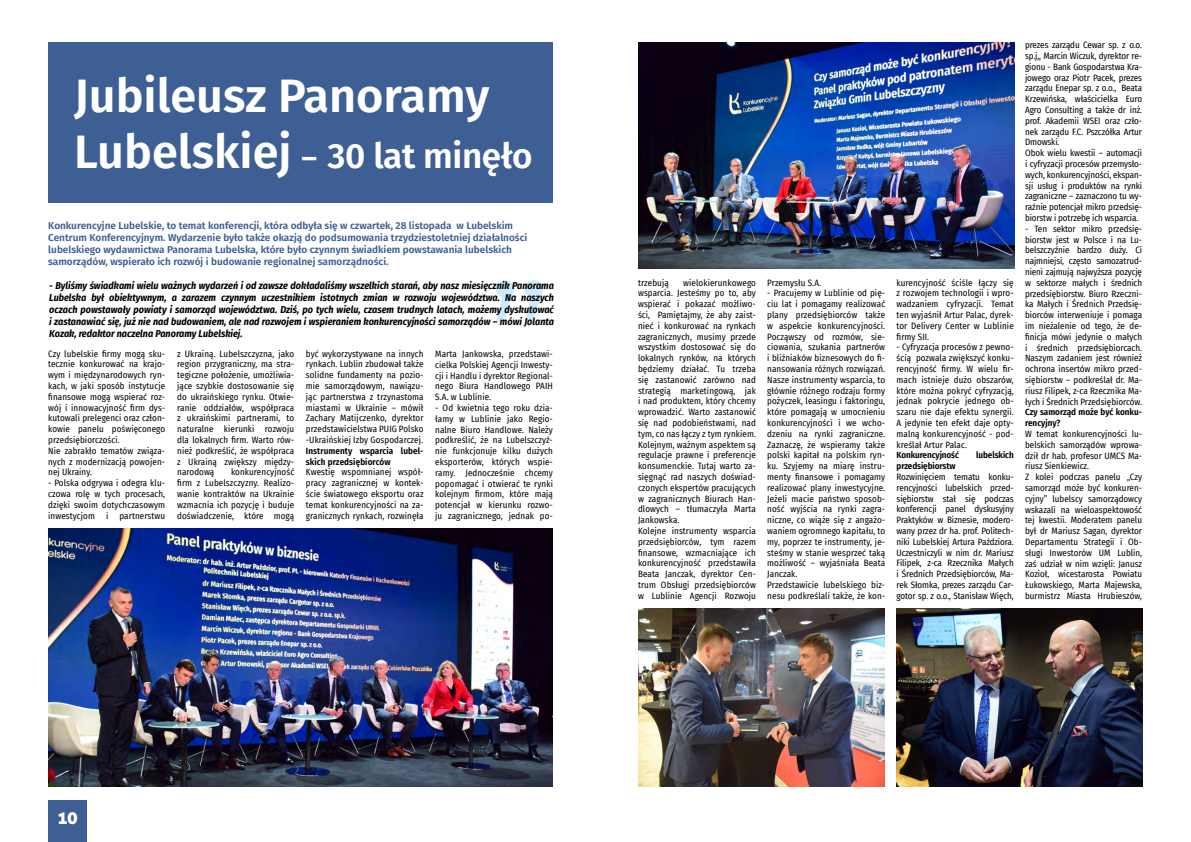
<style>
.page{position:relative;width:1191px;height:842px;background:#fff}
.page>*{position:absolute;margin:0;border:0;box-sizing:border-box;transform-origin:0 0}
.t1{font:600 46.8px "Fira Sans";color:#fff}
.t2{font:600 35px "Fira Sans";letter-spacing:-.01em;color:#fff}
.t3{font:18px "Aller Display";color:#fff}
.t4{font:italic 700 10px/12px "Fira Sans Condensed";color:#000;text-align:justify}
.t5{font:600 10px/12px "Fira Sans";color:#3e5f93}
.t6{font:9px/10.8px "Fira Sans Condensed";letter-spacing:.01em;color:#000;text-align:justify}
.t7{font:9px/10.8px "Fira Sans Condensed";letter-spacing:-.01em;color:#000}
.t8{font:600 9px/10.8px "Fira Sans Condensed";letter-spacing:-.005em;color:#000}
.s1{font-size:46.8px}
.s2{font-size:30px}
</style>
<div class="page">
<div style="left:48px;top:800px;width:39px;height:42px;background:#3e5f93"></div>
<svg style="left:496px;top:280px;width:46px;height:41px"></svg>
<div style="left:49px;top:43px;width:504px;height:160px;background:#3e5f93"></div>
<img style="left:49px;top:528px;width:503px;height:258px">
<img style="left:638px;top:43px;width:377px;height:225px">
<img style="left:896px;top:609px;width:246px;height:178px">
<img style="left:638px;top:609px;width:246px;height:177px">
<h1 class="t1" style="left:74px;top:57px;width:417px">Jubileusz Panoramy</h1>
<h2 class="t2" style="left:74px;top:127px;width:460px"><span class="s1">Lubelskiej</span> <span class="s2">–</span> 30 lat minęło</h2>
<p class="t5" style="left:48px;top:219px;width:480px">Konkurencyjne Lubelskie, to temat konferencji, która odbyła się w czwartek, 28 listopada w Lubelskim Centrum Konferencyjnym. Wydarzenie było także okazją do podsumowania trzydziestoletniej działalności lubelskiego wydawnictwa Panorama Lubelska, które było czynnym świadkiem powstawania lubelskich samorządów, wspierało ich rozwój i budowanie regionalnej samorządności.</p>
<p class="t4" style="left:49px;top:279px;width:506px">- Byliśmy świadkami wielu ważnych wydarzeń i od zawsze dokładaliśmy wszelkich starań, aby nasz miesięcznik Panorama Lubelska był obiektywnym, a zarazem czynnym uczestnikiem istotnych zmian w rozwoju województwa. Na naszych oczach powstawały powiaty i samorząd województwa. Dziś, po tych wielu, czasem trudnych latach, możemy dyskutować i zastanawiać się, już nie nad budowaniem, ale nad rozwojem i wspieraniem konkurencyjności samorządów – mówi Jolanta Kozak, redaktor naczelna Panoramy Lubelskiej.</p>
<p class="t6" style="left:48px;top:348px;width:118px;text-align:left">Czy lubelskie firmy mogą sku&shy;tecznie konkurować na krajo&shy;wym i międzynarodowych ryn&shy;kach, w jaki sposób instytucje finansowe mogą wspierać roz&shy;wój i innowacyjność firm dys&shy;kutowali prelegenci oraz człon&shy;kowie panelu poświęconego przedsiębiorczości.<br>Nie zabrakło tematów związa&shy;nych z modernizacją powojen&shy;nej Ukrainy.</p>
<p class="t6" style="left:48px;top:477px;width:118px">- Polska odgrywa i odegra klu&shy;czowa rolę w tych procesach, dzięki swoim dotychczasowym inwestycjom i partnerstwu</p>
<p class="t6" style="left:177px;top:348px;width:118px">z Ukrainą. Lubelszczyzna, jako region przygraniczny, ma stra&shy;tegiczne położenie, umożliwia&shy;jące szybkie dostosowanie się do ukraińskiego rynku. Otwie&shy;ranie oddziałów, współpraca z ukraińskimi partnerami, to naturalne kierunki rozwoju dla lokalnych firm. Warto rów&shy;nież podkreślić, że współpraca z Ukrainą zwiększy między&shy;narodową</p>
<p class="t6" style="left:177px;top:467px;width:118px;text-indent:54px">konkurencyjność firm z Lubelszczyzny. Realizo&shy;wanie kontraktów na Ukrainie wzmacnia ich pozycję i buduje doświadczenie, które mogą</p>
<p class="t6" style="left:306px;top:348px;width:119px">być wykorzystywane na innych rynkach. Lublin zbudował także solidne fundamenty na pozio&shy;mie samorządowym, nawiązu&shy;jąc partnerstwa z trzynastoma miastami w Ukrainie – mówił Zachary Matijczenko, dyrektor przedstawicielstwa PUIG Polsko -Ukraińskiej Izby Gospodarczej.</p>
<p class="t8" style="left:306px;top:445px;width:119px">Instrumenty wsparcia lubel&shy;skich przedsiębiorców</p>
<p class="t6" style="left:306px;top:467px;width:119px">Kwestię wspomnianej współ&shy;pracy zagranicznej w kontek&shy;ście światowego eksportu oraz temat konkurencyjności na za&shy;granicznych rynkach, rozwinęła</p>
<p class="t6" style="left:435px;top:348px;width:119px">Marta Jankowska, przedstawi&shy;cielka Polskiej Agencji Inwesty&shy;cji i Handlu i dyrektor Regional&shy;nego Biura Handlowego PAIH S.A. w Lublinie.</p>
<p class="t6" style="left:435px;top:402px;width:119px">- Od kwietnia tego roku dzia&shy;łamy w Lublinie jako Regio&shy;nalne Biuro Handlowe. Należy podkreślić, że na Lubelszczyź&shy;nie funkcjonuje kilku dużych eksporterów, których wspie&shy;ramy. Jednocześnie chcemy popomagać i otwierać te rynki kolejnym firmom, które mają potencjał w kierunku rozwo&shy;ju zagranicznego, jednak po-</p>
<p class="t6" style="left:767px;top:288px;width:119px;text-align:left">- Pracujemy w Lublinie od pię&shy;ciu lat i pomagamy realizować plany przedsiębiorców także w aspekcie konkurencyjności.<br>Począwszy od rozmów, sie&shy;ciowania, szukania partnerów i bliźniaków biznesowych do fi&shy;nansowania różnych rozwiązań.<br>Nasze instrumenty wsparcia, to głównie różnego rodzaju formy pożyczek, leasingu i faktoringu, które pomagają w umocnieniu konkurencyjności i we wcho&shy;dzeniu na rynki zagraniczne.<br>Zaznaczę, że wspieramy także polski kapitał na polskim ryn&shy;ku. Szyjemy na miarę instru&shy;menty finansowe i pomagamy realizować plany inwestycyjne.<br>Jeżeli macie państwo sposob&shy;ność wyjścia na rynki zagra&shy;niczne, co wiąże się z angażo&shy;waniem ogromnego kapitału, to my, poprzez te instrumenty, je&shy;steśmy w stanie wesprzeć taką możliwość – wyjaśniała Beata<br>Janczak.<br>Przedstawicie lubelskiego biz&shy;nesu podkreślali także, że kon-</p>
<p class="t6" style="left:896px;top:277px;width:119px">kurencyjność ściśle łączy się z rozwojem technologii i wpro&shy;wadzaniem cyfryzacji. Temat ten wyjaśnił Artur Palac, dyrek&shy;tor Delivery Center w Lublinie firmy SII.</p>
<p class="t6" style="left:638px;top:277px;width:119px;text-align:left;text-indent:45px">wielokierunkowego wsparcia. Jesteśmy po to, aby wspierać i pokazać możliwo&shy;ści, Pamiętajmy, że aby zaist&shy;nieć i konkurować na rynkach zagranicznych, musimy przede wszystkim dostosować się do lokalnych rynków, na których będziemy działać. Tu trzeba się zastanowić zarówno nad strategią marketingową, jak i nad produktem, który chcemy wprowadzić. Warto zastanowić się nad podobieństwami, nad tym, co nas łączy z tym rynkiem.<br>Kolejnym, ważnym aspektem są regulacje prawne i preferencje konsumenckie. Tutaj warto za&shy;sięgnąć rad naszych doświad&shy;czonych ekspertów pracujących w zagranicznych Biurach Han&shy;dlowych – tłumaczyła Marta<br>Jankowska.<br>Kolejne instrumenty wsparcia przedsiębiorców, tym razem finansowe, wzmacniające ich konkurencyjność przedstawiła<br>Beata Janczak, dyrektor Cen&shy;trum Obsługi przedsiębiorców w Lublinie Agencji Rozwoju</p>
<p class="t6" style="left:767px;top:277px;width:55px">Przemysłu S.A.</p>
<p class="t6" style="left:638px;top:277px;width:32px">trzebują</p>
<p class="t6" style="left:896px;top:342px;width:119px">- Cyfryzacja procesów z pewno&shy;ścią pozwala zwiększyć konku&shy;rencyjność firmy. W wielu fir&shy;mach istnieje dużo obszarów, które można pokryć cyfryzacją, jednak pokrycie jednego ob&shy;szaru nie daje efektu synergii.<br>A jedynie ten efekt daje opty&shy;malną konkurencyjność - pod&shy;kreślał Artur Palac.</p>
<p class="t8" style="left:896px;top:449px;width:64px">Konkurencyjność</p>
<p class="t8" style="left:976px;top:449px;width:39px">lubelskich</p>
<p class="t8" style="left:896px;top:460px;width:60px">przedsiębiorstw</p>
<p class="t6" style="left:896px;top:471px;width:119px">Rozwinięciem tematu konku&shy;rencyjności lubelskich przed&shy;siębiorstw stał się podczas konferencji panel dyskusyjny Praktyków w Biznesie, modero&shy;wany przez dr ha. prof. Politech&shy;niki Lubelskiej Artura Paździora.<br>Uczestniczyli w nim dr. Mariusz Filipek, z-ca Rzecznika Małych i Średnich Przedsiębiorców, Ma&shy;rek Słomka, prezes zarządu Car&shy;gotor sp. z o.o., Stanisław Więch,</p>
<p class="t7" style="left:1025px;top:39px;width:118px">prezes zarządu Cewar sp. z o.o. sp.j,, Marcin Wiczuk, dyrektor re&shy;gionu - Bank Gospodarstwa Kra&shy;jowego oraz Piotr Pacek, prezes zarządu Enepar sp. z o.o., Beata<br>Krzewińska, właścicielka Euro<br>Agro Consulting a także dr inż. prof. Akademii WSEI oraz czło&shy;nek zarządu F.C. Pszczółka Artur<br>Dmowski.<br>Obok wielu kwestii – automacji i cyfryzacji procesów przemysło&shy;wych, konkurencyjności, ekspan&shy;sji usług i produktów na rynki zagraniczne – zaznaczono tu wy&shy;raźnie potencjał mikro przedsię&shy;biorstw i potrzebę ich wsparcia.</p>
<p class="t6" style="left:1025px;top:223px;width:118px">- Ten sektor mikro przedsię&shy;biorstw jest w Polsce i na Lu&shy;belszczyźnie bardzo duży. Ci najmniejsi, często samozatrud&shy;nieni zajmują najwyższa pozycję w sektorze małych i średnich przedsiębiorstw. Biuro Rzeczni&shy;ka Małych i Średnich Przedsię&shy;biorców interweniuje i pomaga im nieżalenie od tego, że de&shy;finicja mówi jedynie o małych i średnich przedsiębiorcach.<br>Naszym zadaniem jest również ochrona insertów mikro przed&shy;siębiorstw – podkreślał dr. Ma&shy;riusz Filipek, z-ca Rzecznika Ma&shy;łych i Średnich Przedsiębiorców.</p>
<p class="t8" style="left:1025px;top:406px;width:118px">Czy samorząd może być konku&shy;rencyjny?</p>
<p class="t6" style="left:1025px;top:428px;width:118px;text-align:left">W temat konkurencyjności lu&shy;belskich samorządów wprowa&shy;dził dr hab. profesor UMCS Ma&shy;riusz Sienkiewicz.<br>Z kolei podczas panelu „Czy samorząd może być konkuren&shy;cyjny” lubelscy samorządowcy wskazali na wieloaspektowość tej kwestii. Moderatem panelu był dr Mariusz Sagan, dyrektor<br>Departamentu Strategii i Ob&shy;sługi Inwestorów UM Lublin, zaś udział w nim wzięli: Janusz<br>Kozioł, wicestarosta Powiatu<br>Łukowskiego, Marta Majewska, burmistrz Miasta Hrubieszów,</p>
<h3 class="t3" style="left:58px;top:806px;width:22px">10</h3>
</div>
